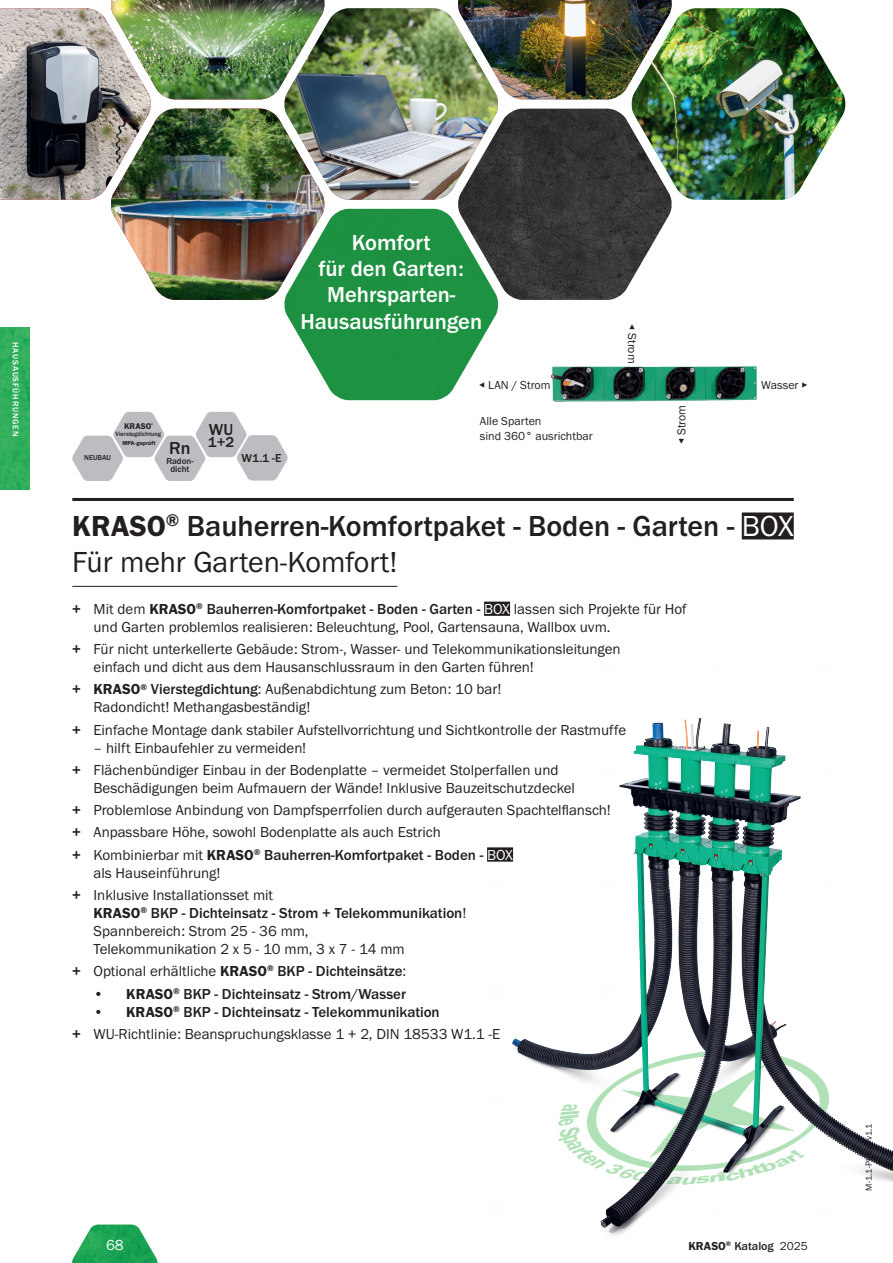
<style>
.page{position:relative;width:893px;height:1263px;background:#fff}
.page>*{position:absolute;margin:0;border:0;box-sizing:border-box;transform-origin:0 0}
.t1{font:500 30px "Franklin Gothic URW";color:#231f20}
.t2{font:30px "Franklin Gothic URW Boo";color:#231f20}
.t3{font:500 22.5px/26.2px "Franklin Gothic URW";color:#fff;text-align:center}
.t4{font:500 18px "Franklin Gothic URW";color:#231f20}
.t5{font:500 16.5px "Franklin Gothic URW";color:#231f20}
.t6{font:15px/22.2px "Franklin Gothic URW Boo";color:#231f20}
.t7{font:500 15px "Franklin Gothic URW";color:#231f20}
.t8{font:15px "Franklin Gothic URW Boo";color:#fff}
.t9{font:12px/14.4px "Franklin Gothic URW Boo";color:#231f20}
.t10{font:500 12px "Franklin Gothic URW";color:#231f20}
.t11{font:9px "Franklin Gothic URW Boo";color:#231f20}
.t12{font:500 9px/7.5px "Franklin Gothic URW";color:#231f20;text-align:center}
.t13{font:8.7px "Franklin Gothic URW Dem";color:#231f20}
.t14{font:500 8.4px "Franklin Gothic URW";letter-spacing:.105em;color:#fff}
.t15{font:500 7.5px "Franklin Gothic URW";color:#231f20}
.t16{font:500 6.3px "Franklin Gothic URW";color:#231f20}
.t17{font:6px "Franklin Gothic URW Dem";color:#231f20}
.t18{font:2.7px "Franklin Gothic URW Dem";color:#231f20}
.s1{font-family:"Franklin Gothic URW Dem";font-weight:400}
.s2{font-family:"Franklin Gothic URW Boo";font-weight:400;color:#fff}
.s3{font-family:"Franklin Gothic URW Boo";font-weight:400}
.s4{font-family:"Franklin Gothic URW Dem"}
.s5{font-family:"Franklin Gothic URW";font-weight:500}
</style>
<div class="page">
<img style="left:0;top:0;width:846px;height:300px">
<img style="left:284px;top:209px;width:214px;height:191px">
<img style="left:457px;top:109px;width:215px;height:191px">
<img style="left:512px;top:718px;width:381px;height:518px">
<img style="left:550px;top:366px;width:207px;height:36px">
<hr style="left:72px;top:498px;width:722px;height:3px;background:#231f20">
<div style="left:742px;top:512px;width:52px;height:27px;background:#231f20"></div>
<hr style="left:72px;top:586px;width:325px;height:1px;background:#231f20">
<div style="left:484px;top:602px;width:26px;height:14px;background:#231f20"></div>
<div style="left:487px;top:847px;width:26px;height:15px;background:#231f20"></div>
<svg style="left:72px;top:412px;width:216px;height:69px"></svg>
<img style="left:72px;top:1225px;width:86px;height:38px">
<img style="left:0;top:327px;width:30px;height:162px">
<svg style="left:558px;top:1042px;width:296px;height:143px"></svg>
<p class="t14" style="left:21px;top:342px;width:96px;rotate:90deg">hausausführungen</p>
<p class="t13" style="left:124px;top:420px;width:29px">KRASO</p>
<p class="t18" style="left:151px;top:422px;width:4px">®</p>
<p class="t16" style="left:116px;top:430px;width:47px">Vierstegdichtung</p>
<p class="t17" style="left:122px;top:439px;width:35px">MPA-geprüft</p>
<p class="t4" style="left:169px;top:437px;width:23px">Rn</p>
<p class="t12" style="left:166px;top:457px;width:29px">Radon&shy;dicht</p>
<p class="t15" style="left:84px;top:453px;width:28px">NEUBAU</p>
<p class="t5" style="left:209px;top:419px;width:26px">WU</p>
<p class="t7" style="left:208px;top:433px;width:28px">1+2</p>
<p class="t10" style="left:242px;top:450px;width:42px">W1.1 -E</p>
<h2 class="t3" style="left:300px;top:229px;width:183px">Komfort<br>für den Garten:<br>Mehrsparten-<br>Hausausführungen</h2>
<p class="t9" style="left:479px;top:377px;width:73px">◂ LAN / Strom</p>
<p class="t9" style="left:480px;top:414px;width:114px">Alle Sparten<br>sind 360° ausrichtbar</p>
<p class="t9" style="left:640px;top:324px;width:41px;rotate:90deg">◂ Strom</p>
<p class="t9" style="left:674px;top:444px;width:41px;rotate:-90deg">◂ Strom</p>
<p class="t9" style="left:761px;top:377px;width:48px">Wasser ▸</p>
<h1 class="t1" style="left:72px;top:507px;width:723px"><span class="s1">KRASO</span><sup>®</sup> Bauherren-Komfortpaket - Boden - Garten - <span class="s2">BOX</span></h1>
<h1 class="t2" style="left:72px;top:543px;width:327px">Für mehr Garten-Komfort!</h1>
<p class="t7" style="left:72px;top:600px;width:616px"><span class="s1">+</span> <span class="s3">Mit dem</span> <span class="s1">KRASO</span><sup>®</sup> Bauherren-Komfortpaket - Boden - Garten - <span class="s2">BOX</span> <span class="s3">lassen sich Projekte für Hof</span></p>
<p class="t6" style="left:72px;top:616px;width:550px;text-indent:21px">und Garten problemlos realisieren: Beleuchtung, Pool, Gartensauna, Wallbox uvm. <span class="s4">+</span> Für nicht unterkellerte Gebäude: Strom-, Wasser- und Telekommunikationsleitungen</p>
<p class="t6" style="left:72px;top:656px;width:463px;text-indent:21px">einfach und dicht aus dem Hausanschlussraum in den Garten führen! <span class="s4">+ KRASO</span><sup>®</sup> <span class="s5">Vierstegdichtung</span>: Außenabdichtung zum Beton: 10 bar!</p>
<p class="t6" style="left:72px;top:696px;width:555px;text-indent:21px">Radondicht! Methangasbeständig!<br><span class="s4">+</span> Einfache Montage dank stabiler Aufstellvorrichtung und Sichtkontrolle der Rastmuffe</p>
<p class="t6" style="left:72px;top:736px;width:488px;text-indent:21px">– hilft Einbaufehler zu vermeiden!<br><span class="s4">+</span> Flächenbündiger Einbau in der Bodenplatte – vermeidet Stolperfallen und</p>
<p class="t6" style="left:72px;top:777px;width:540px;text-indent:21px">Beschädigungen beim Aufmauern der Wände! Inklusive Bauzeitschutzdeckel<br><span class="s4">+</span> Problemlose Anbindung von Dampfsperrfolien durch aufgerauten Spachtelflansch! <span class="s4">+</span> Anpassbare Höhe, sowohl Bodenplatte als auch Estrich</p>
<p class="t7" style="left:72px;top:845px;width:442px"><span class="s1">+</span> <span class="s3">Kombinierbar mit</span> <span class="s1">KRASO</span><sup>®</sup> Bauherren-Komfortpaket - Boden - <span class="s2">BOX</span></p>
<p class="t6" style="left:72px;top:861px;width:202px;text-indent:21px">als Hauseinführung!<br><span class="s4">+</span> Inklusive Installationsset mit</p>
<p class="t7" style="left:94px;top:904px;width:374px"><span class="s1">KRASO</span><sup>®</sup> BKP - Dichteinsatz - Strom + Telekommunikation<span class="s3">!</span></p>
<p class="t6" style="left:94px;top:922px;width:313px;line-height:18px">Spannbereich: Strom 25 - 36 mm,<br>Telekommunikation 2 x 5 - 10 mm, 3 x 7 - 14 mm</p>
<p class="t6" style="left:72px;top:960px;width:335px"><span class="s4">+</span> Optional erhältliche <span class="s4">KRASO</span><sup>®</sup> <span class="s5">BKP - Dichteinsätze</span>:</p>
<p class="t7" style="left:94px;top:984px;width:314px"><span class="s3">•</span> <span class="s1">KRASO</span><sup>®</sup> BKP - Dichteinsatz - Strom/Wasser</p>
<p class="t7" style="left:94px;top:1002px;width:348px"><span class="s3">•</span> <span class="s1">KRASO</span><sup>®</sup> BKP - Dichteinsatz - Telekommunikation</p>
<p class="t6" style="left:72px;top:1022px;width:430px"><span class="s4">+</span> WU-Richtlinie: Beanspruchungsklasse 1 + 2, DIN 18533 W1.1 -E</p>
<p class="t8" style="left:106px;top:1236px;width:19px">68</p>
<p class="t10" style="left:688px;top:1239px;width:121px"><span class="s1">KRASO</span><sup>®</sup> Katalog <span class="s3">2025</span></p>
<p class="t11" style="left:863px;top:1191px;width:69px;rotate:-90deg">M-1.1-PK.DE-v1.1</p>
</div>
